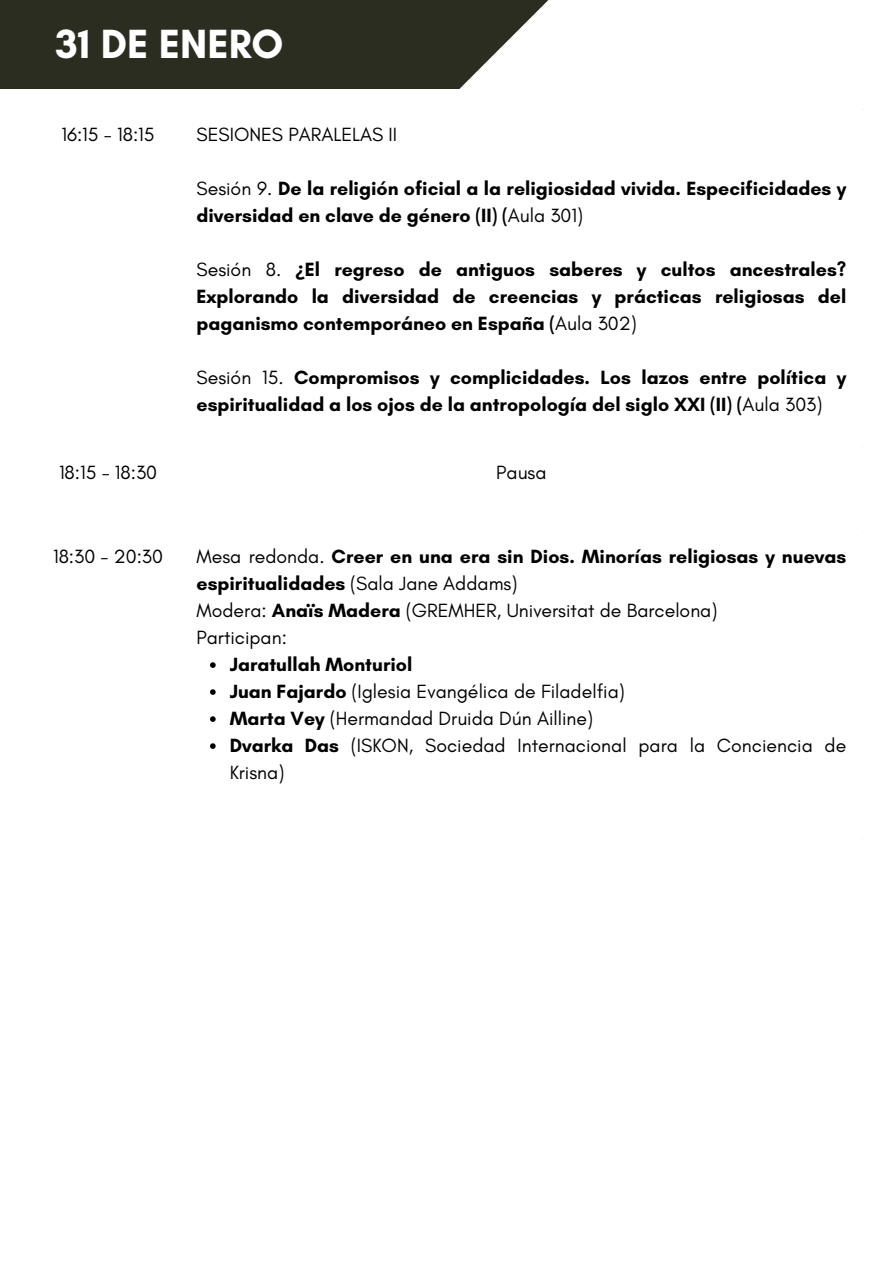
<style>
.page{position:relative;width:893px;height:1264px;background:#fff}
.page>*{position:absolute;margin:0;border:0;box-sizing:border-box;transform-origin:0 0}
.t1{font:700 41.55px "Glacial Indifference";color:#fff}
.t2{font:700 19.5px/27px "Glacial Indifference";color:#000}
.t3{font:19.5px/27px "Glacial Indifference";color:#000}
.s1{font-weight:400}
.s2{font-family:"Noto Sans"}
.s3{font-weight:700}
</style>
<div class="page">
<svg style="left:0;top:0;width:549px;height:89px;background:#3b3e31"></svg>
<svg style="left:210px;top:662px;width:6px;height:6px"></svg>
<svg style="left:210px;top:689px;width:6px;height:6px"></svg>
<svg style="left:210px;top:716px;width:6px;height:6px"></svg>
<svg style="left:210px;top:743px;width:6px;height:6px"></svg>
<p class="t1" style="left:56px;top:18px;width:229px">31 DE ENERO</p>
<h1 class="t3" style="left:61px;top:120px;width:94px">16:15 - 18:15</h1>
<p class="t3" style="left:196px;top:120px;width:202px">SESIONES PARALELAS II</p>
<p class="t2" style="left:196px;top:174px;width:651px"><span class="s1">Sesión 9.</span> De la religión oficial a la religiosidad vivida. Especificidades y diversidad en clave de género (II) (<span class="s1">Aula 301)</span></p>
<p class="t2" style="left:196px;top:255px;width:651px;text-align:justify"><span class="s1">Sesión 8.</span> <span class="s2">¿</span>El regreso de antiguos saberes y cultos ancestrales?<br>Explorando la diversidad de creencias y prácticas religiosas del paganismo contemporáneo en España (<span class="s1">Aula 302)</span></p>
<p class="t2" style="left:196px;top:363px;width:651px"><span class="s1">Sesión 15.</span> Compromisos y complicidades. Los lazos entre política y espiritualidad a los ojos de la antropología del siglo XXI (II) (<span class="s1">Aula 303)</span></p>
<p class="t3" style="left:59px;top:458px;width:99px">18:15 - 18:30</p>
<p class="t3" style="left:496px;top:458px;width:52px">Pausa</p>
<p class="t3" style="left:53px;top:543px;width:111px">18:30 - 20:30</p>
<p class="t2" style="left:196px;top:543px;width:651px"><span class="s1">Mesa redonda.</span> Creer en una era sin Dios. Minorías religiosas y nuevas espiritualidades <span class="s1">(Sala Jane Addams)</span></p>
<p class="t3" style="left:196px;top:597px;width:522px">Modera: <span class="s3">Anaïs Madera</span> (GREMHER, Universitat de Barcelona)</p>
<p class="t3" style="left:196px;top:624px;width:92px">Participan:</p>
<p class="t2" style="left:230px;top:651px;width:184px">Jaratullah Monturiol</p>
<p class="t3" style="left:230px;top:678px;width:397px"><span class="s3">Juan Fajardo</span> (Iglesia Evangélica de Filadelfia)</p>
<p class="t3" style="left:230px;top:705px;width:365px"><span class="s3">Marta Vey</span> (Hermandad Druida Dún Ailline)</p>
<p class="t3" style="left:230px;top:732px;width:618px"><span class="s3">Dvarka Das</span> (ISKON, Sociedad Internacional para la Conciencia de<br>Krisna)</p>
</div>
